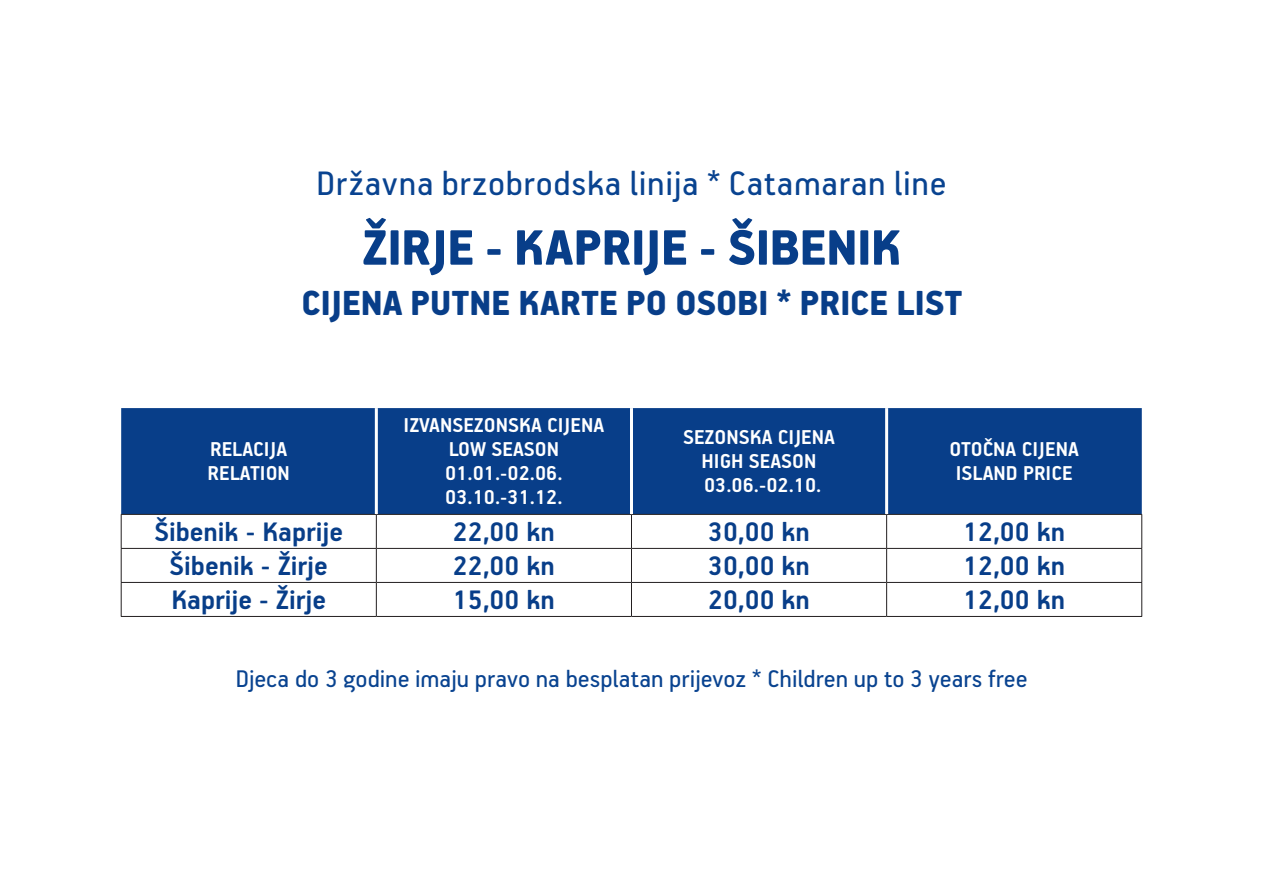
<style>
.page{position:relative;width:1263px;height:893px;background:#fff}
.page>*{position:absolute;margin:0;border:0;box-sizing:border-box;transform-origin:0 0}
.t1{font:900 55.65px "PF Handbook Pro";letter-spacing:-.02em;color:#083e89}
.t2{font:900 39px "PF Handbook Pro";letter-spacing:-.01em;color:#083e89}
.t3{font:38.1px "PF Handbook Pro";letter-spacing:.02em;color:#094390}
.t4{font:700 30px "PF Handbook Pro";color:#083e89}
.t5{font:27px "PF Handbook Pro";color:#094390}
.t6{font:700 22.5px/24px "PF Handbook Pro";color:#fff}
</style>
<div class="page">
<div style="left:121px;top:408px;width:1021px;height:106px;background:#083e89"></div>
<svg style="left:122px;top:515px;width:1019px;height:101px"></svg>
<hr style="left:121px;top:514px;width:255px;height:1px;background:#231f20">
<hr style="left:121px;top:515px;width:1px;height:33px;background:#231f20">
<hr style="left:376px;top:514px;width:255px;height:1px;background:#231f20">
<hr style="left:376px;top:515px;width:1px;height:33px;background:#231f20">
<hr style="left:631px;top:514px;width:256px;height:1px;background:#231f20">
<hr style="left:631px;top:515px;width:1px;height:33px;background:#231f20">
<hr style="left:887px;top:514px;width:255px;height:1px;background:#231f20">
<hr style="left:886px;top:515px;width:1px;height:33px;background:#231f20">
<hr style="left:1141px;top:515px;width:1px;height:33px;background:#231f20">
<hr style="left:121px;top:548px;width:255px;height:1px;background:#231f20">
<hr style="left:121px;top:549px;width:1px;height:33px;background:#231f20">
<hr style="left:376px;top:548px;width:255px;height:1px;background:#231f20">
<hr style="left:376px;top:549px;width:1px;height:33px;background:#231f20">
<hr style="left:631px;top:548px;width:256px;height:1px;background:#231f20">
<hr style="left:631px;top:549px;width:1px;height:33px;background:#231f20">
<hr style="left:887px;top:548px;width:255px;height:1px;background:#231f20">
<hr style="left:886px;top:549px;width:1px;height:33px;background:#231f20">
<hr style="left:1141px;top:549px;width:1px;height:33px;background:#231f20">
<hr style="left:121px;top:582px;width:255px;height:1px;background:#231f20">
<hr style="left:121px;top:583px;width:1px;height:33px;background:#231f20">
<hr style="left:376px;top:582px;width:255px;height:1px;background:#231f20">
<hr style="left:376px;top:583px;width:1px;height:33px;background:#231f20">
<hr style="left:631px;top:582px;width:256px;height:1px;background:#231f20">
<hr style="left:631px;top:583px;width:1px;height:33px;background:#231f20">
<hr style="left:887px;top:582px;width:255px;height:1px;background:#231f20">
<hr style="left:886px;top:583px;width:1px;height:33px;background:#231f20">
<hr style="left:1141px;top:583px;width:1px;height:33px;background:#231f20">
<hr style="left:121px;top:616px;width:255px;height:1px;background:#231f20">
<hr style="left:376px;top:616px;width:255px;height:1px;background:#231f20">
<hr style="left:631px;top:616px;width:256px;height:1px;background:#231f20">
<hr style="left:887px;top:616px;width:255px;height:1px;background:#231f20">
<hr style="left:375px;top:408px;width:3px;height:106px;background:#fff">
<hr style="left:630px;top:408px;width:3px;height:106px;background:#fff">
<hr style="left:885px;top:408px;width:3px;height:106px;background:#fff">
<h3 class="t3" style="left:316px;top:160px;width:631px">Državna brzobrodska linija * Catamaran line</h3>
<h1 class="t1" style="left:362px;top:214px;width:542px">ŽIRJE - KAPRIJE - ŠIBENIK</h1>
<h2 class="t2" style="left:301px;top:279px;width:663px">CIJENA PUTNE KARTE PO OSOBI * PRICE LIST</h2>
<p class="t6" style="left:208px;top:436px;width:84px">RELACIJA<br>RELATION</p>
<p class="t6" style="left:404px;top:412px;width:202px;text-align:center">IZVANSEZONSKA CIJENA<br>LOW SEASON<br>01.01.-02.06.<br>03.10.-31.12.</p>
<p class="t6" style="left:683px;top:424px;width:153px;text-align:center">SEZONSKA CIJENA<br>HIGH SEASON<br>03.06.-02.10.</p>
<p class="t6" style="left:949px;top:436px;width:131px">OTOČNA CIJENA<br>ISLAND PRICE</p>
<h3 class="t4" style="left:154px;top:513px;width:190px">Šibenik - Kaprije</h3>
<h3 class="t4" style="left:453px;top:513px;width:103px">22,00 kn</h3>
<h3 class="t4" style="left:708px;top:513px;width:103px">30,00 kn</h3>
<h3 class="t4" style="left:963px;top:513px;width:103px">12,00 kn</h3>
<h3 class="t4" style="left:170px;top:547px;width:160px">Šibenik - Žirje</h3>
<h3 class="t4" style="left:453px;top:547px;width:103px">22,00 kn</h3>
<h3 class="t4" style="left:708px;top:547px;width:103px">30,00 kn</h3>
<h3 class="t4" style="left:963px;top:547px;width:103px">12,00 kn</h3>
<h3 class="t4" style="left:171px;top:581px;width:156px">Kaprije - Žirje</h3>
<h3 class="t4" style="left:453px;top:581px;width:103px">15,00 kn</h3>
<h3 class="t4" style="left:708px;top:581px;width:103px">20,00 kn</h3>
<h3 class="t4" style="left:963px;top:581px;width:103px">12,00 kn</h3>
<p class="t5" style="left:236px;top:662px;width:793px">Djeca do 3 godine imaju pravo na besplatan prijevoz * Children up to 3 years free</p>
</div>
